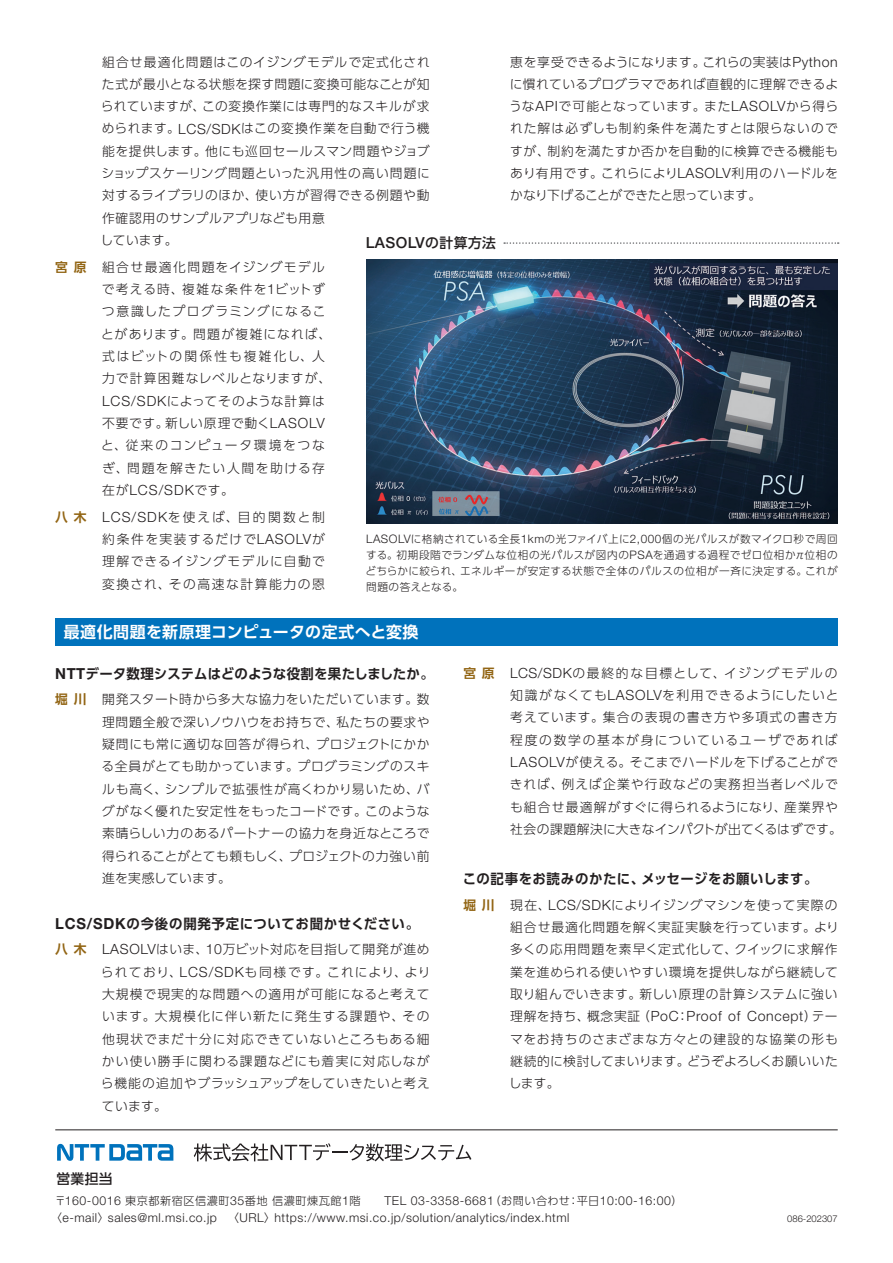
<style>
.page{position:relative;width:893px;height:1263px;background:#fff}
.page>*{position:absolute;margin:0;border:0;box-sizing:border-box;transform-origin:0 0}
.t1{font:700 15.9px "UD Shin Go Pro De";letter-spacing:.02em;color:#fff}
.t2{font:500 15.3px "Helvetica Neue LT Std";letter-spacing:.025em;color:#231f20}
.t3{font:300 14.1px "Helvetica Neue LT Std";letter-spacing:.05em;color:#231f20}
.t4{font:700 13.8px "UD Shin Go Pro De";letter-spacing:.035em;color:#231f20}
.t5{font:700 13.8px "UD Shin Go Pro De";letter-spacing:.01em;color:#231f20}
.t6{font:500 13.8px "UD Shin Go Pro";color:#231f20}
.t7{font:300 12.75px/22.4px "UD Shin Go Pro";letter-spacing:.06em;color:#231f20;text-align:justify}
.t8{font:300 12.75px/22.4px "UD Shin Go Pro";letter-spacing:.095em;color:#231f20}
.t9{font:300 12.3px/17px "Helvetica Neue LT Std";letter-spacing:.04em;color:#231f20}
.t10{font:300 10.65px/15.9px "UD Shin Go Pro";letter-spacing:.055em;color:#231f20;text-align:justify}
.t11{font:300 9.45px "Helvetica Neue LT Std";color:#231f20}
.s1{font-family:"Helvetica Neue LT Std";font-size:14.1px}
.s2{font-family:"UD Shin Go Pro De";font-weight:700;color:#926514}
.s3{font-family:"UD Shin Go Pro";font-size:12.75px}
.s4{font-family:"UD Shin Go Pro";font-size:13.8px}
.s5{font-family:"Helvetica Neue LT Std";font-size:11.7px}
.s6{font-family:"Helvetica Neue LT Std";font-size:15.3px}
.s7{font-family:"UD Shin Go Pro";font-size:11.1px}
</style>
<div class="page">
<hr style="left:55px;top:1129px;width:783px;height:1px;background:#231f20">
<svg style="left:194px;top:1143px;width:277px;height:18px"></svg>
<svg style="left:57px;top:1144px;width:116px;height:17px"></svg>
<svg style="left:504px;top:242px;width:335px;height:2px"></svg>
<div style="left:55px;top:618px;width:783px;height:28px;background:#0072bc"></div>
<img style="left:366px;top:259px;width:472px;height:264px">
<p class="t7" style="left:101px;top:50px;width:331px;text-align:left">組合せ最適化問題はこのイジングモデルで定式化された式が最小となる状態を探す問題に変換可能なことが知られていますが、この変換作業には専門的なスキルが求められます。<span class="s1">LCS/SDK</span>はこの変換作業を自動で行う機能を提供します。他にも巡回セールスマン問題やジョブショップスケーリング問題といった汎用性の高い問題に対するライブラリのほか、使い方が習得できる例題や動作確認用のサンプルアプリなども用意<br>しています。</p>
<p class="t8" style="left:101px;top:255px;width:231px;text-indent:-46px"><span class="s2">宮原</span> 組合せ最適化問題をイジングモデルで考える時、複雑な条件を<span class="s1">1</span>ビットずつ意識したプログラミングになることがあります。問題が複雑になれば、式はビットの関係性も複雑化し、人力で計算困難なレベルとなりますが、<br><span class="s1">LCS/SDK</span>によってそのような計算は不要です。新しい原理で動く<span class="s1">LASOLV</span>と、従来のコンピュータ環境をつなぎ、問題を解きたい人間を助ける存</p>
<p class="t3" style="left:102px;top:481px;width:133px"><span class="s3">在が</span>LCS/SDK<span class="s3">です。</span></p>
<p class="t7" style="left:102px;top:505px;width:224px;text-indent:-47px"><span class="s2">八木</span> <span class="s1">LCS/SDK</span>を使えば、目的関数と制約条件を実装するだけで<span class="s1">LASOLV</span>が理解できるイジングモデルに自動で変換され、その高速な計算能力の恩</p>
<p class="t7" style="left:509px;top:50px;width:331px">恵を享受できるようになります。これらの実装は<span class="s1">Python</span>に慣れているプログラマであれば直観的に理解できるような<span class="s1">API</span>で可能となっています。また<span class="s1">LASOLV</span>から得られた解は必ずしも制約条件を満たすとは限らないのですが、制約を満たすか否かを自動的に検算できる機能もあり有用です。これらにより<span class="s1">LASOLV</span>利用のハードルをかなり下げることができたと思っています。</p>
<p class="t2" style="left:366px;top:234px;width:132px">LASOLV<span class="s4">の計算方法</span></p>
<p class="t10" style="left:366px;top:531px;width:474px"><span class="s5">LASOLV</span>に格納されている全長<span class="s5">1km</span>の光ファイバ上に<span class="s5">2,000</span>個の光パルスが数マイクロ秒で周回する。初期段階でランダムな位相の光パルスが図内の<span class="s5">PSA</span>を通過する過程でゼロ位相かπ位相のどちらかに絞られ、エネルギーが安定する状態で全体のパルスの位相が一斉に決定する。これが問題の答えとなる。</p>
<p class="t1" style="left:64px;top:619px;width:356px">最適化問題を新原理コンピュータの定式へと変換</p>
<p class="t5" style="left:55px;top:662px;width:380px"><span class="s6">NTT</span>データ数理システムはどのような役割を果たしましたか。</p>
<p class="t7" style="left:102px;top:688px;width:330px;text-indent:-46px"><span class="s2">堀川</span> 開発スタート時から多大な協力をいただいています。数理問題全般で深いノウハウをお持ちで、私たちの要求や疑問にも常に適切な回答が得られ、プロジェクトにかかる全員がとても助かっています。プログラミングのスキルも高く、シンプルで拡張性が高くわかり易いため、バグがなく優れた安定性をもったコードです。このような素晴らしい力のあるパートナーの協力を身近なところで得られることがとても頼もしく、プロジェクトの力強い前進を実感しています。</p>
<p class="t4" style="left:55px;top:912px;width:365px"><span class="s6">LCS/SDK</span>の今後の開発予定についてお聞かせください。</p>
<p class="t7" style="left:101px;top:938px;width:331px;text-indent:-46px"><span class="s2">八木</span> <span class="s1">LASOLV</span>はいま、<span class="s1">10</span>万ビット対応を目指して開発が進められており、<span class="s1">LCS/SDK</span>も同様です。これにより、より大規模で現実的な問題への適用が可能になると考えています。大規模化に伴い新たに発生する課題や、その他現状でまだ十分に対応できていないところもある細かい使い勝手に関わる課題などにも着実に対応しながら機能の追加やブラッシュアップをしていきたいと考えています。</p>
<p class="t6" style="left:56px;top:1168px;width:58px">営業担当</p>
<p class="t7" style="left:510px;top:661px;width:333px;text-align:left;text-indent:-46px"><span class="s2">宮原</span> <span class="s1">LCS/SDK</span>の最終的な目標として、イジングモデルの知識がなくても<span class="s1">LASOLV</span>を利用できるようにしたいと考えています。集合の表現の書き方や多項式の書き方程度の数学の基本が身についているユーザであれば<br><span class="s1">LASOLV</span>が使える。そこまでハードルを下げることができれば、例えば企業や行政などの実務担当者レベルでも組合せ最適解がすぐに得られるようになり、産業界や社会の課題解決に大きなインパクトが出てくるはずです。</p>
<p class="t4" style="left:463px;top:867px;width:356px">この記事をお読みのかたに、メッセージをお願いします。</p>
<p class="t7" style="left:510px;top:893px;width:330px;text-indent:-47px"><span class="s2">堀川</span> 現在、<span class="s1">LCS/SDK</span>によりイジングマシンを使って実際の組合せ最適化問題を解く実証実験を行っています。より多くの応用問題を素早く定式化して、クイックに求解作業を進められる使いやすい環境を提供しながら継続して取り組んでいきます。新しい原理の計算システムに強い</p>
<p class="t3" style="left:510px;top:1008px;width:329px"><span class="s3">理解を持ち、概念実証（</span>PoC<span class="s3">：</span>Proof of Concept<span class="s3">）テー</span></p>
<p class="t7" style="left:509px;top:1027px;width:331px">マをお持ちのさまざまな方々との建設的な協業の形も継続的に検討してまいります。どうぞよろしくお願いいたします。</p>
<p class="t9" style="left:51px;top:1191px;width:633px;text-indent:4px"><span class="s7">〒</span>160-0016 <span class="s7">東京都新宿区信濃町</span>35<span class="s7">番地信濃町煉瓦館</span>1<span class="s7">階　　</span>TEL 03-3358-6681<span class="s7">（お問い合わせ：平日</span>10:00-16:00<span class="s7">）〈</span>e-mail<span class="s7">〉</span>sales@ml.msi.co.jp <span class="s7">〈</span>URL<span class="s7">〉</span>https://www.msi.co.jp/solution/analytics/index.html</p>
<p class="t11" style="left:787px;top:1212px;width:52px">086-202307</p>
</div>
